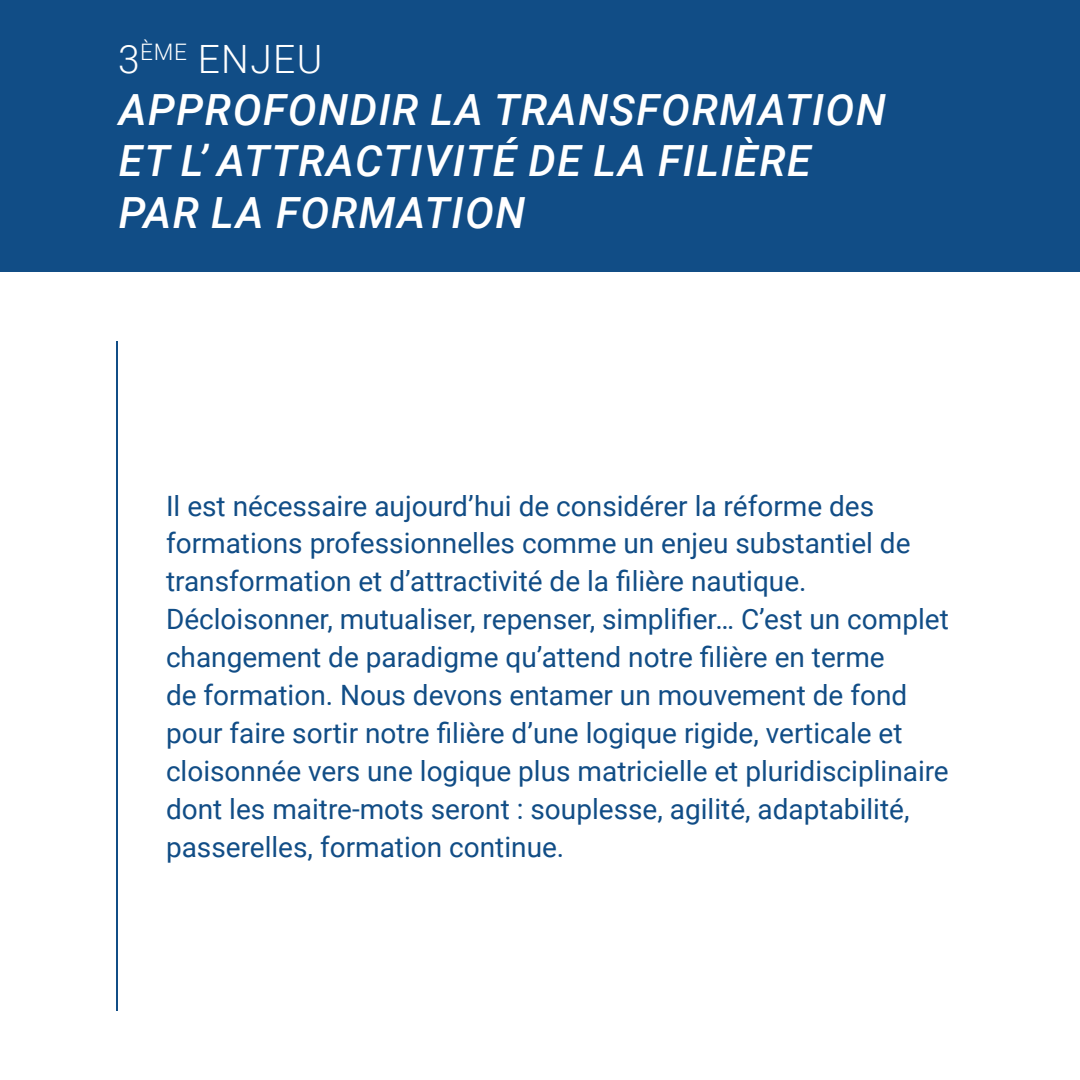
<style>
.page{position:relative;width:1080px;height:1080px;background:#fff}
.page>*{position:absolute;margin:0;border:0;box-sizing:border-box;transform-origin:0 0}
.t1{font:italic 500 43px/51.6px "Roboto";letter-spacing:.035em;color:#fff}
.t2{font:300 39px "Roboto";letter-spacing:.035em;color:#fff}
.t3{font:28px/38px "Roboto";color:#114d86}
</style>
<div class="page">
<div style="left:0;top:0;width:1080px;height:272px;background:#114d86"></div>
<hr style="left:116px;top:341px;width:2px;height:670px;background:#114d86">
<h2 class="t2" style="left:118px;top:32px;width:206px">3<sup>ÈME</sup> ENJEU</h2>
<h1 class="t1" style="left:119px;top:82px;width:769px">APPROFONDIR LA TRANSFORMATION<br>ET L’ ATTRACTIVITÉ DE LA FILIÈRE<br>PAR LA FORMATION</h1>
<p class="t3" style="left:166px;top:486px;width:784px">Il est nécessaire aujourd’hui de considérer la réforme des formations professionnelles comme un enjeu substantiel de transformation et d’attractivité de la filière nautique.<br>Décloisonner, mutualiser, repenser, simplifier… C’est un complet changement de paradigme qu’attend notre filière en terme<br>de formation. Nous devons entamer un mouvement de fond pour faire sortir notre filière d’une logique rigide, verticale et cloisonnée vers une logique plus matricielle et pluridisciplinaire dont les maitre-mots seront : souplesse, agilité, adaptabilité, passerelles, formation continue.</p>
</div>
